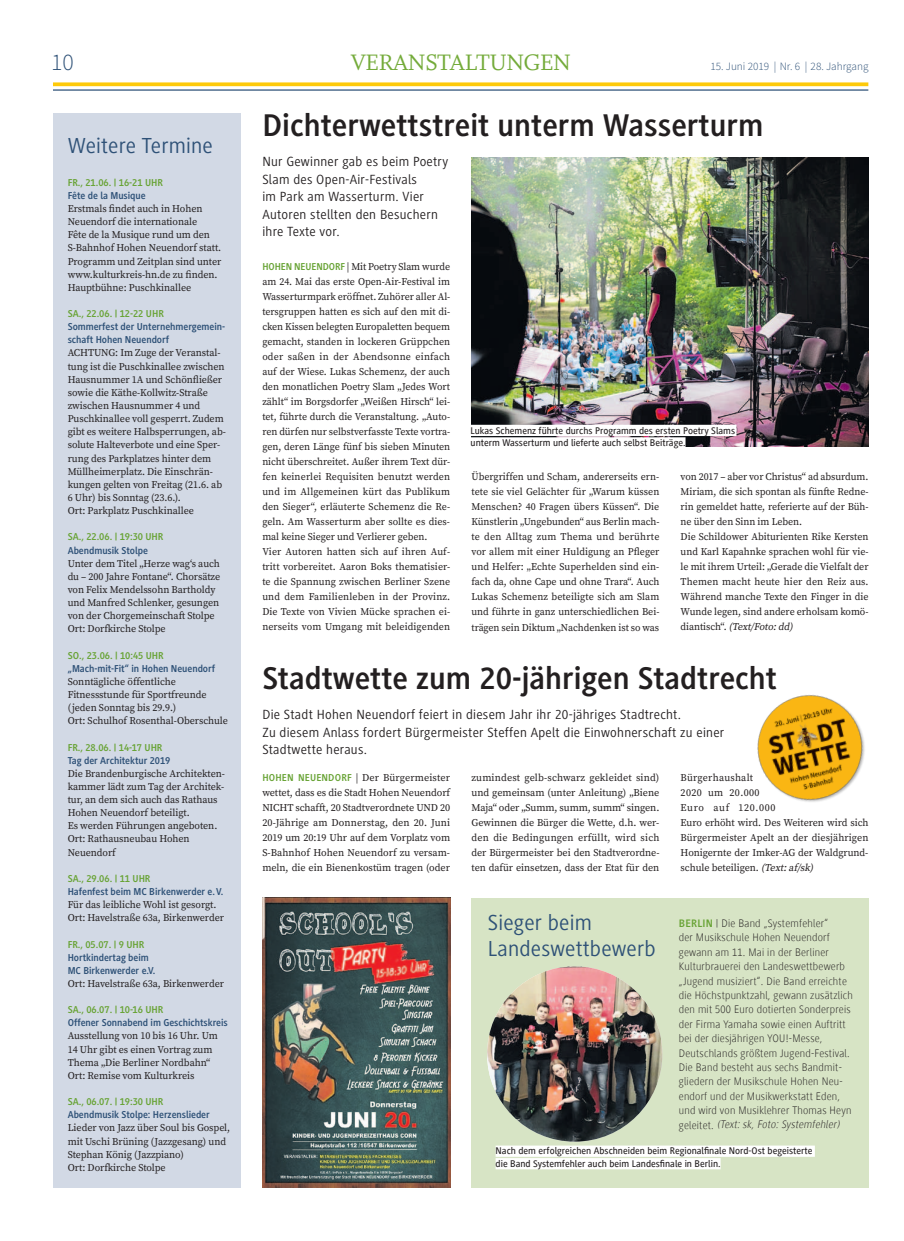
<style>
.page{position:relative;width:904px;height:1241px;background:#fff}
.page>*{position:absolute;margin:0;border:0;box-sizing:border-box;transform-origin:0 0}
.t1{font:700 32.5px "Generis Sans Pro";color:#231f20}
.t2{font:25px "Whitman Roman LF";letter-spacing:-.01em;color:#74ab3a}
.t3{font:300 23.75px "Source Sans Pro";color:#2e5177}
.t4{font:22.5px/26.2px "Generis Sans Pro";letter-spacing:.01em;color:#2e5177}
.t5{font:13.75px/17.5px "Generis Sans Pro";letter-spacing:.02em;color:#231f20}
.t6{font:100 11.25px/14.4px "Generis Sans Com";letter-spacing:.02em;color:#231f20}
.t7{font:300 11.25px "Source Sans Pro";color:#2e5177}
.t8{font:10.38px/13.1px "Source Serif Pro";letter-spacing:-.005em;color:#231f20}
.t9{font:10.38px/15px "Source Serif Pro";letter-spacing:-.005em;color:#231f20;scale:.96 1}
.t10{font:700 10.38px/13.1px "Generis Sans Pro";letter-spacing:-.005em;color:#2e5177}
.t11{font:700 10.38px "Generis Sans Pro";letter-spacing:-.005em;color:#68a335}
.t12{font:500 10px/12.5px "Generis Sans Com";color:#231f20}
.s1{font-family:"Generis Sans Pro";font-weight:700;color:#68a335}
.s2{font-style:italic}
</style>
<div class="page">
<svg style="left:53px;top:82px;width:815px;height:4px;background:#fecf24"></svg>
<hr style="left:53px;top:89px;width:815px;height:2px;background:#2e5177">
<div style="left:53px;top:113px;width:188px;height:1074px;background:#d2d9e5"></div>
<img style="left:471px;top:157px;width:397px;height:289px">
<div style="left:470px;top:424px;width:266px;height:12px;background:#fff"></div>
<div style="left:470px;top:437px;width:215px;height:11px;background:#fff"></div>
<div style="left:471px;top:897px;width:397px;height:290px;background:#d7e4c5"></div>
<img style="left:262px;top:897px;width:188px;height:290px">
<img style="left:487px;top:966px;width:175px;height:175px;border-radius:88px">
<div style="left:495px;top:1145px;width:319px;height:11px;background:#fff"></div>
<div style="left:495px;top:1157px;width:225px;height:12px;background:#fff"></div>
<img style="left:757px;top:695px;width:108px;height:107px">
<h3 class="t3" style="left:51px;top:48px;width:24px">10</h3>
<h2 class="t2" style="left:351px;top:49px;width:31px">VERAN</h2>
<h2 class="t2" style="left:425px;top:49px;width:131px">STALTUNGEN</h2>
<p class="t7" style="left:710px;top:59px;width:160px">15. Juni 2019 | Nr. 6 | 28. Jahrgang</p>
<h3 class="t4" style="left:68px;top:133px;width:146px">Weitere Termine</h3>
<p class="t11" style="left:68px;top:177px;width:97px">Fr., 21.06. | 16-21 Uhr</p>
<p class="t10" style="left:68px;top:189px;width:79px">Fête de la Musique</p>
<p class="t8" style="left:68px;top:202px;width:155px">Erstmals findet auch in Hohen<br>Neuendorf die internationale<br>Fête de la Musique rund um den<br>S-Bahnhof Hohen Neuendorf statt.<br>Programm und Zeitplan sind unter www.kulturkreis-hn.de zu finden.<br>Hauptbühne: Puschkinallee</p>
<p class="t11" style="left:68px;top:308px;width:98px">Sa., 22.06. | 12-22 Uhr</p>
<p class="t10" style="left:68px;top:320px;width:159px">Sommerfest der Unternehmergemein&shy;schaft Hohen Neuendorf</p>
<p class="t8" style="left:68px;top:347px;width:160px">ACHTUNG: Im Zuge der Veranstal&shy;tung ist die Puschkinallee zwischen<br>Hausnummer 1A und Schönfließer sowie die Käthe-Kollwitz-Straße zwischen Hausnummer 4 und<br>Puschkinallee voll gesperrt. Zudem gibt es weitere Halbsperrungen, ab&shy;solute Halteverbote und eine Sper&shy;rung des Parkplatzes hinter dem<br>Müllheimerplatz. Die Einschrän&shy;kungen gelten von Freitag (21.6. ab<br>6 Uhr) bis Sonntag (23.6.).<br>Ort: Parkplatz Puschkinallee</p>
<p class="t11" style="left:68px;top:531px;width:97px">Sa., 22.06. | 19:30 Uhr</p>
<p class="t10" style="left:68px;top:543px;width:82px">Abendmusik Stolpe</p>
<p class="t8" style="left:68px;top:557px;width:154px">Unter dem Titel „Herze wag‘s auch du – 200 Jahre Fontane“. Chorsätze von Felix Mendelssohn Bartholdy und Manfred Schlenker, gesungen von der Chorgemeinschaft Stolpe<br>Ort: Dorfkirche Stolpe</p>
<p class="t11" style="left:68px;top:649px;width:98px">So., 23.06. | 10:45 Uhr</p>
<p class="t10" style="left:68px;top:661px;width:149px">„Mach-mit-Fit“ in Hohen Neuendorf</p>
<p class="t8" style="left:68px;top:675px;width:162px">Sonntägliche öffentliche<br>Fitnessstunde für Sportfreunde (jeden Sonntag bis 29.9.)<br>Ort: Schulhof Rosenthal-Oberschule</p>
<p class="t11" style="left:68px;top:741px;width:96px">Fr., 28.06. | 14-17 Uhr</p>
<p class="t10" style="left:68px;top:753px;width:104px">Tag der Architektur 2019</p>
<p class="t8" style="left:68px;top:767px;width:159px">Die Brandenburgische Architekten&shy;kammer lädt zum Tag der Architek&shy;tur, an dem sich auch das Rathaus<br>Hohen Neuendorf beteiligt.<br>Es werden Führungen angeboten.<br>Ort: Rathausneubau Hohen<br>Neuendorf</p>
<p class="t11" style="left:68px;top:872px;width:84px">Sa., 29.06. | 11 Uhr</p>
<p class="t10" style="left:68px;top:884px;width:157px">Hafenfest beim MC Birkenwerder e.V.</p>
<p class="t8" style="left:68px;top:898px;width:158px">Für das leibliche Wohl ist gesorgt.<br>Ort: Havelstraße 63a, Birkenwerder</p>
<p class="t11" style="left:68px;top:938px;width:78px">Fr., 05.07. | 9 Uhr</p>
<p class="t10" style="left:68px;top:950px;width:89px">H ortkindertag beim<br>MC Birkenwerder e.V.</p>
<p class="t8" style="left:68px;top:977px;width:158px">Ort: Havelstraße 63a, Birkenwerder</p>
<p class="t11" style="left:68px;top:1003px;width:97px">Sa., 06.07. | 10-16 Uhr</p>
<p class="t10" style="left:68px;top:1016px;width:161px">Offener Sonnabend im Geschichtskreis</p>
<p class="t8" style="left:68px;top:1029px;width:151px">Ausstellung von 10 bis 16 Uhr. Um<br>14 Uhr gibt es einen Vortrag zum<br>Thema „Die Berliner Nordbahn“<br>Ort: Remise vom Kulturkreis</p>
<p class="t11" style="left:68px;top:1095px;width:97px">Sa., 06.07. | 19:30 Uhr</p>
<p class="t10" style="left:68px;top:1108px;width:144px">Abendmusik Stolpe: Herzenslieder</p>
<p class="t8" style="left:68px;top:1121px;width:164px">Lieder von Jazz über Soul bis Gospel, mit Uschi Brüning (Jazzgesang) und<br>Stephan König (Jazzpiano)<br>Ort: Dorfkirche Stolpe</p>
<h1 class="t1" style="left:262px;top:107px;width:502px">Dichterwettstreit unterm Wasserturm</h1>
<h3 class="t5" style="left:262px;top:153px;width:187px">Nur Gewinner gab es beim Poetry<br>Slam des Open-Air-Festivals<br>im Park am Wasserturm. Vier<br>Autoren stellten den Besuchern ihre Texte vor.</h3>
<p class="t9" style="left:262px;top:259px;width:197px"><span class="s1">H ohen N euendorf</span> | Mit Poetry Slam wurde am 24. Mai das erste Open-Air-Festival im Wasserturmpark eröffnet. Zuhörer aller Al&shy;tersgruppen hatten es sich auf den mit di&shy;cken Kissen belegten Europaletten bequem gemacht, standen in lockeren Grüppchen oder saßen in der Abendsonne einfach auf der Wiese. Lukas Schemenz, der auch den monatlichen Poetry Slam „Jedes Wort zählt“ im Borgsdorfer „Weißen Hirsch“ lei&shy;tet, führte durch die Veranstaltung. „Auto&shy;ren dürfen nur selbstverfasste Texte vortra&shy;gen, deren Länge fünf bis sieben Minuten nicht überschreitet. Außer ihrem Text dür&shy;fen keinerlei Requisiten benutzt werden und im Allgemeinen kürt das Publikum den Sieger“, erläuterte Schemenz die Re&shy;geln. Am Wasserturm aber sollte es dies&shy;mal keine Sieger und Verlierer geben.<br>Vier Autoren hatten sich auf ihren Auf&shy;tritt vorbereitet. Aaron Boks thematisier&shy;te die Spannung zwischen Berliner Szene und dem Familienleben in der Provinz.<br>Die Texte von Vivien Mücke sprachen ei&shy;nerseits vom Umgang mit beleidigenden</p>
<p class="t12" style="left:470px;top:424px;width:266px">Lukas Schemenz führte durchs Programm des ersten Poetry Slams unterm Wasserturm und lieferte auch selbst Beiträge.</p>
<p class="t9" style="left:680px;top:469px;width:197px">von 2017 – aber vor Christus“ ad absurdum.<br>Miriam, die sich spontan als fünfte Redne&shy;rin gemeldet hatte, referierte auf der Büh&shy;ne über den Sinn im Leben.<br>Die Schildower Abiturienten Rike Kersten und Karl Kapahnke sprachen wohl für vie&shy;le mit ihrem Urteil: „Gerade die Vielfalt der Themen macht heute hier den Reiz aus.<br>Während manche Texte den Finger in die Wunde legen, sind andere erholsam komö&shy;d i a n t i s c h“. <span class="s2">(Text/Foto:dd)</span></p>
<h1 class="t1" style="left:262px;top:660px;width:516px">Stadtwette zum 20-jährigen Stadtrecht</h1>
<p class="t9" style="left:471px;top:470px;width:197px;text-align:justify">Übergriffen und Scham, andererseits ern&shy;tete sie viel Gelächter für „Warum küssen Menschen? 40 Fragen übers Küssen“. Die Künstlerin „Ungebunden“ aus Berlin mach&shy;te den Alltag zum Thema und berührte vor allem mit einer Huldigung an Pfleger und Helfer: „Echte Superhelden sind ein&shy;fach da, ohne Cape und ohne Trara“. Auch Lukas Schemenz beteiligte sich am Slam und führte in ganz unterschiedlichen Bei&shy;trägen sein Diktum „Nachdenken ist so was</p>
<h3 class="t5" style="left:262px;top:706px;width:463px">Die Stadt Hohen Neuendorf feiert in diesem Jahr ihr 20-jähriges Stadtrecht.<br>Zu diesem Anlass fordert Bürgermeister Steffen Apelt die Einwohnerschaft zu einer<br>Stadtwette heraus.</h3>
<p class="t8" style="left:680px;top:769px;width:189px;line-height:15px">Bürgerhaushalt<br>2020 um 20.000<br>Euro auf 120.000<br>Euro erhöht wird. Des Weiteren wird sich<br>Bürgermeister Apelt an der diesjährigen<br>Honigernte der Imker-AG der Waldgrund&shy;schule beteiligen. <span class="s2">(Text:af/sk)</span></p>
<p class="t8" style="left:262px;top:769px;width:189px;line-height:15px;text-align:justify"><span class="s1">H ohen N euendorf</span> | Der Bürgermeister wettet, dass es die Stadt Hohen Neuendorf nicht</p>
<p class="t8" style="left:471px;top:769px;width:189px;line-height:15px;text-align:justify">zumindest gelb-schwarz gekleidet sind) und gemeinsam (unter Anleitung) „Biene Maja“ oder „Summ, summ, summ“ singen.<br>Gewinnen die Bürger die Wette, d.h. wer&shy;den die Bedingungen erfüllt, wird sich der Bürgermeister bei den Stadtverordne&shy;ten dafür einsetzen, dass der Etat für den</p>
<p class="t8" style="left:262px;top:799px;width:189px;line-height:15px;text-align:justify;text-indent:33px">schafft, 20 Stadtverordnete UND 20<br>20-Jährige am Donnerstag, den 20. Juni 2019 um 20:19 Uhr auf dem Vorplatz vom S-Bahnhof Hohen Neuendorf zu versam&shy;meln, die ein Bienenkostüm tragen (oder</p>
<h3 class="t4" style="left:488px;top:909px;width:169px">Sieger beim<br>Landeswettbewerb</h3>
<p class="t6" style="left:679px;top:916px;width:175px"><span class="s1">Berlin</span> | Die Band „Systemfehler“<br>der Musikschule Hohen Neuendorf gewann am 11. Mai in der Berliner Kulturbrauerei den Landeswettbewerb „Jugend musiziert“. Die Band erreichte die Höchstpunktzahl, gewann zusätzlich den mit 500 Euro dotierten Sonderpreis der Firma Yamaha sowie einen Auftritt bei der diesjährigen YOU!-Messe, Deutschlands größtem Jugend-Festival.<br>Die Band besteht aus sechs Bandmit&shy;gliedern der Musikschule Hohen Neu&shy;endorf und der Musikwerkstatt Eden, und wird von Musiklehrer Thomas Heyn g e l e i t e t . <span class="s2">(Text: sk, Foto: Systemfehler)</span></p>
<p class="t12" style="left:495px;top:1144px;width:318px">Nach dem erfolgreichen Abschneiden beim Regionalfinale Nord-Ost begeisterte die Band Systemfehler auch beim Landesfinale in Berlin.</p>
</div>
